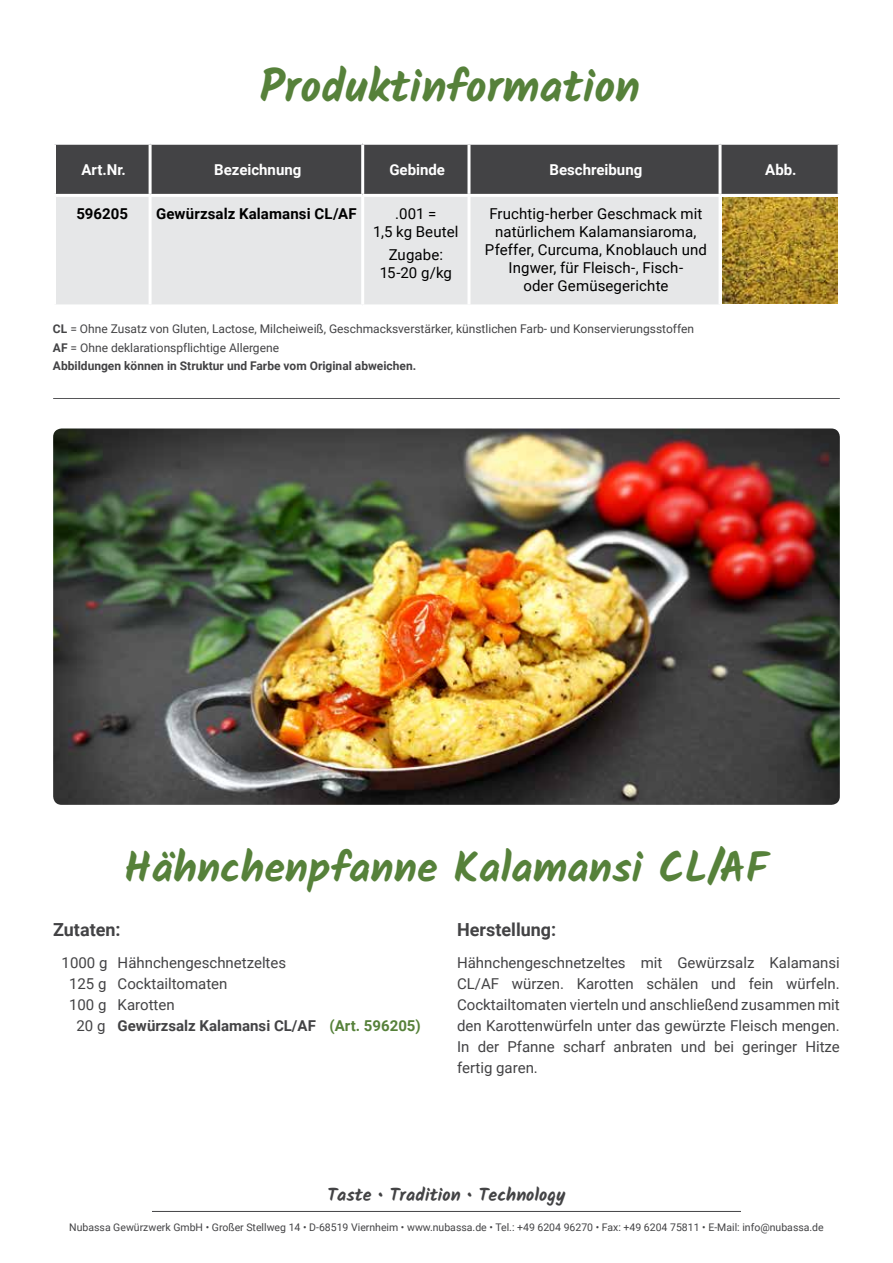
<style>
.page{position:relative;width:893px;height:1263px;background:#fff}
.page>*{position:absolute;margin:0;border:0;box-sizing:border-box;transform-origin:0 0}
.t1{font:700 45px "Kalam";color:#56813a}
.t2{font:700 42px "Kalam";color:#56813a}
.t3{font:700 18px "Kalam";color:#434345}
.t4{font:700 18px "Roboto";color:#434345}
.t5{font:15px/21px "Roboto";color:#434345;text-align:justify}
.t6{font:15px/18px "Roboto";letter-spacing:.01em;color:#000;text-align:center}
.t7{font:700 15px "Roboto";color:#fff}
.t8{font:700 15px "Roboto";color:#434345}
.t9{font:700 15px "Roboto";letter-spacing:.005em;color:#000}
.t10{font:12px/18.6px "Roboto";color:#434345}
.t11{font:10.5px "Roboto";color:#434345}
.s1{font-weight:700}
.s2{font-weight:400}
.s3{color:#56813a}
</style>
<div class="page">
<hr style="left:53px;top:398px;width:787px;height:1px;background:#434345">
<hr style="left:152px;top:1211px;width:589px;height:1px;background:#434345">
<div style="left:56px;top:145px;width:782px;height:49px;background:#434345"></div>
<div style="left:56px;top:197px;width:662px;height:107px;background:#e6e7e8"></div>
<hr style="left:149px;top:197px;width:3px;height:107px;background:#fff">
<hr style="left:361px;top:197px;width:3px;height:107px;background:#fff">
<hr style="left:467px;top:197px;width:3px;height:107px;background:#fff">
<svg style="left:718px;top:197px;width:1px;height:107px"></svg>
<hr style="left:149px;top:145px;width:3px;height:49px;background:#fff">
<hr style="left:361px;top:145px;width:3px;height:49px;background:#fff">
<hr style="left:467px;top:145px;width:3px;height:49px;background:#fff">
<svg style="left:718px;top:145px;width:4px;height:49px"></svg>
<img style="left:722px;top:197px;width:115px;height:107px">
<img style="left:53px;top:428px;width:787px;height:377px">
<h1 class="t1" style="left:260px;top:60px;width:382px">Produktinformation</h1>
<p class="t7" style="left:81px;top:159px;width:46px">Art.Nr.</p>
<p class="t7" style="left:214px;top:159px;width:89px">Bezeichnung</p>
<p class="t7" style="left:389px;top:159px;width:57px">Gebinde</p>
<p class="t7" style="left:549px;top:159px;width:94px">Beschreibung</p>
<p class="t7" style="left:765px;top:159px;width:33px">Abb.</p>
<p class="t9" style="left:76px;top:204px;width:53px">596205</p>
<p class="t9" style="left:156px;top:204px;width:202px">Gewürzsalz Kalamansi CL/AF</p>
<p class="t6" style="left:373px;top:204px;width:87px">.001 =<br>1,5 kg Beutel</p>
<p class="t6" style="left:380px;top:245px;width:74px">Zugabe:<br>15-20 g/kg</p>
<p class="t6" style="left:485px;top:204px;width:224px">Fruchtig-herber Geschmack mit natürlichem Kalamansiaroma,<br>Pfeffer, Curcuma, Knoblauch und<br>Ingwer, für Fleisch-, Fisch-<br>oder Gemüsegerichte</p>
<p class="t10" style="left:53px;top:319px;width:643px"><span class="s1">CL</span> = Ohne Zusatz von Gluten, Lactose, Milcheiweiß, Geschmacksverstärker, künstlichen Farb- und Konservierungsstoffen<br><span class="s1">AF</span> = Ohne deklarationspflichtige Allergene<br><span class="s1">Abbildungen können in Struktur und Farbe vom Original abweichen.</span></p>
<h2 class="t2" style="left:124px;top:843px;width:646px">Hähnchenpfanne Kalamansi CL/AF</h2>
<p class="t4" style="left:53px;top:917px;width:69px">Zutaten:</p>
<p class="t5" style="left:62px;top:951px;width:226px">1000 g Hähnchengeschnetzeltes</p>
<p class="t5" style="left:69px;top:972px;width:160px">125 g Cocktailtomaten</p>
<p class="t5" style="left:69px;top:993px;width:107px">100 g Karotten</p>
<p class="t8" style="left:77px;top:1015px;width:346px"><span class="s2">20 g</span> Gewürzsalz Kalamansi CL/AF <span class="s3">(Art. 596205)</span></p>
<p class="t4" style="left:457px;top:917px;width:101px">Herstellung:</p>
<p class="t5" style="left:457px;top:951px;width:384px">Hähnchengeschnetzeltes mit Gewürzsalz Kalamansi CL/AF würzen. Karotten schälen und fein würfeln.<br>Cocktailtomaten vierteln und anschließend zusammen mit den Karottenwürfeln unter das gewürzte Fleisch mengen.<br>In der Pfanne scharf anbraten und bei geringer Hitze fertig garen.</p>
<p class="t3" style="left:327px;top:1185px;width:240px">Taste • Tradition • Technology</p>
<p class="t11" style="left:69px;top:1220px;width:756px">Nubassa Gewürzwerk GmbH • Großer Stellweg 14 • D-68519 Viernheim • www.nubassa.de • Tel.: +49 6204 96270 • Fax: +49 6204 75811 • E-Mail: info@nubassa.de</p>
</div>
